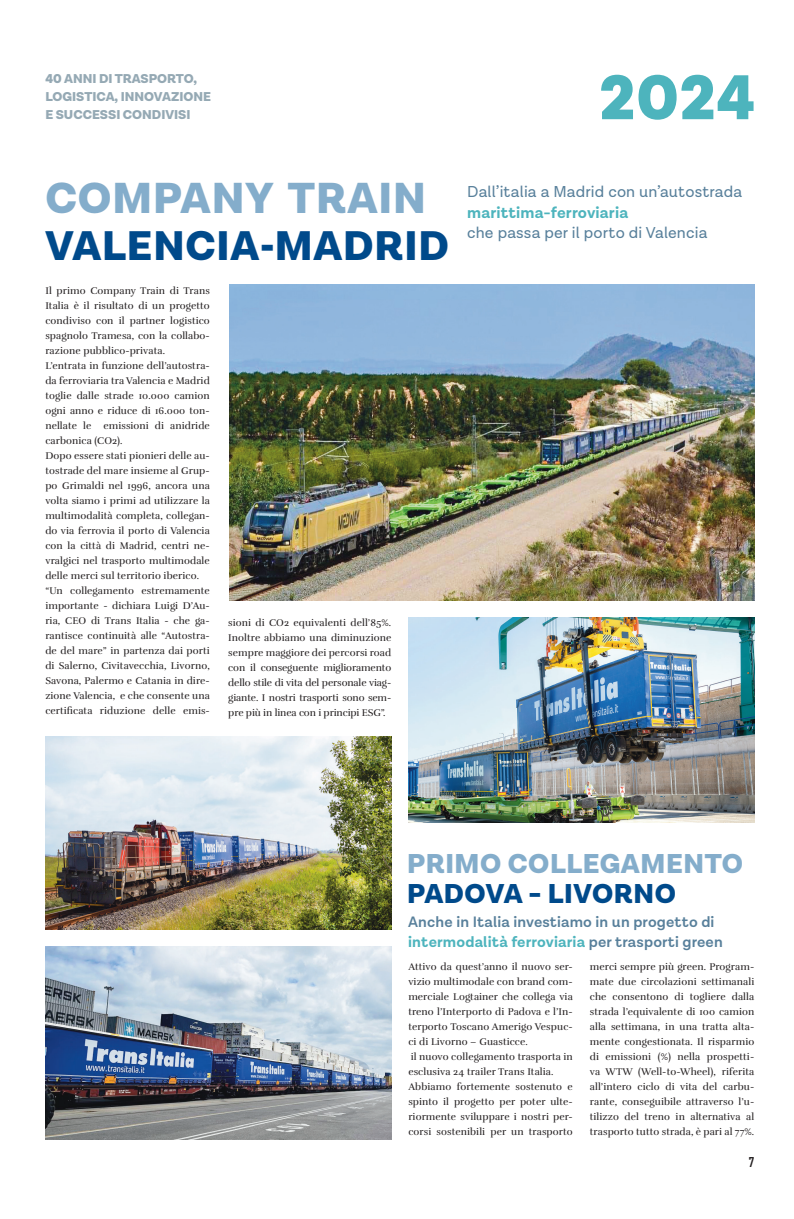
<style>
.page{position:relative;width:794px;height:1219px;background:#fff}
.page>*{position:absolute;margin:0;border:0;box-sizing:border-box;transform-origin:0 0}
.t1{font:900 64px "Lota Grotesque Alt 1";color:#4db4bd}
.t2{font:900 44px "Lota Grotesque Alt 1";letter-spacing:.02em;color:#84adcb}
.t3{font:900 42px "Lota Grotesque Alt 1";letter-spacing:.02em;color:#004a8b}
.t4{font:900 27.7px "Lota Grotesque Alt 1";letter-spacing:.02em;color:#84adcb}
.t5{font:900 27.7px "Lota Grotesque Alt 1";letter-spacing:.02em;color:#004a8b}
.t6{font:16px "Lota Grotesque Alt 1";letter-spacing:.01em;color:#58809b}
.t7{font:700 16px "Lota Grotesque Alt 1";letter-spacing:.01em;color:#4db4bd}
.t8{font:600 15.3px/20px "Lota Grotesque Alt 1";letter-spacing:.01em;color:#58809b}
.t9{font:700 14px "DIN Cond";color:#231f20}
.t10{font:900 13px/18px "Lota Grotesque Alt 1";color:#95a9b4}
.t11{font:10px/15px "Rufina";letter-spacing:.01em;color:#231f20}
.s1{font-weight:700;color:#4db4bd}
</style>
<div class="page">
<img style="left:408px;top:618px;width:346px;height:204px">
<img style="left:45px;top:737px;width:346px;height:192px">
<img style="left:45px;top:947px;width:346px;height:193px">
<img style="left:230px;top:285px;width:524px;height:316px">
<h3 class="t10" style="left:45px;top:70px;width:167px">40 ANNI DI TRASPORTO,<br>LOGISTICA, INNOVAZIONE<br>E SUCCESSI CONDIVISI</h3>
<h1 class="t1" style="left:599px;top:59px;width:158px">2024</h1>
<h2 class="t2" style="left:45px;top:172px;width:382px">COMPANY TRAIN</h2>
<h3 class="t3" style="left:45px;top:221px;width:405px">VALENCIA-MADRID</h3>
<p class="t11" style="left:45px;top:283px;width:166px">Il primo Company Train di Trans Italia è il risultato di un progetto condiviso con il partner logistico spagnolo Tramesa, con la collabo&shy;razione pubblico-privata.<br>L’entrata in funzione dell’autostra&shy;da ferroviaria tra Valencia e Madrid toglie dalle strade 10.000 camion ogni anno e riduce di 16.000 ton&shy;nellate le emissioni di anidride carbonica (CO2).<br>Dopo essere stati pionieri delle au&shy;tostrade del mare insieme al Grup&shy;po Grimaldi nel 1996, ancora una volta siamo i primi ad utilizzare la multimodalità completa, collegan&shy;do via ferrovia il porto di Valencia con la città di Madrid, centri ne&shy;vralgici nel trasporto multimodale delle merci sul territorio iberico. “Un collegamento estremamente importante - dichiara Luigi D’Au&shy;ria, CEO di Trans Italia - che ga&shy;rantisce continuità alle “Autostra&shy;de del mare” in partenza dai porti di Salerno, Civitavecchia, Livorno, Savona, Palermo e Catania in dire&shy;zione Valencia, e che consente una certificata riduzione delle emis-</p>
<p class="t11" style="left:228px;top:615px;width:164px;text-align:justify">sioni di CO2 equivalenti dell’85%.<br>Inoltre abbiamo una diminuzione sempre maggiore dei percorsi road con il conseguente miglioramento dello stile di vita del personale viag&shy;giante. I nostri trasporti sono sem&shy;pre più in linea con i principi ESG”.</p>
<h3 class="t6" style="left:467px;top:183px;width:276px">Dall’italia a Madrid con un’autostrada</h3>
<h3 class="t7" style="left:467px;top:203px;width:163px">marittima-ferroviaria</h3>
<h3 class="t6" style="left:467px;top:223px;width:242px">che passa per il porto di Valencia</h3>
<h3 class="t4" style="left:407px;top:847px;width:337px">PRIMO COLLEGAMENTO</h3>
<h3 class="t5" style="left:407px;top:877px;width:270px">PADOVA - LIVORNO</h3>
<h3 class="t8" style="left:408px;top:912px;width:316px">Anche in Italia investiamo in un progetto di <span class="s1">intermodalità ferroviaria</span> per trasporti green</h3>
<p class="t11" style="left:408px;top:959px;width:166px">Attivo da quest’anno il nuovo ser&shy;vizio multimodale con brand com&shy;merciale Logtainer che collega via treno l’Interporto di Padova e l’In&shy;terporto Toscano Amerigo Vespuc&shy;ci di Livorno – Guasticce.<br>il nuovo collegamento trasporta in esclusiva 24 trailer Trans Italia.<br>Abbiamo fortemente sostenuto e spinto il progetto per poter ulte&shy;riormente sviluppare i nostri per&shy;corsi sostenibili per un trasporto</p>
<p class="t11" style="left:590px;top:959px;width:166px;text-align:justify">merci sempre più green. Program&shy;mate due circolazioni settimanali che consentono di togliere dalla strada l’equivalente di 100 camion alla settimana, in una tratta alta&shy;mente congestionata. Il risparmio di emissioni (%) nella prospetti&shy;va WTW (Well-to-Wheel), riferita all’intero ciclo di vita del carbu&shy;rante, conseguibile attraverso l’u&shy;tilizzo del treno in alternativa al trasporto tutto strada, è pari al 77%.</p>
<h3 class="t9" style="left:748px;top:1153px;width:7px">7</h3>
</div>
